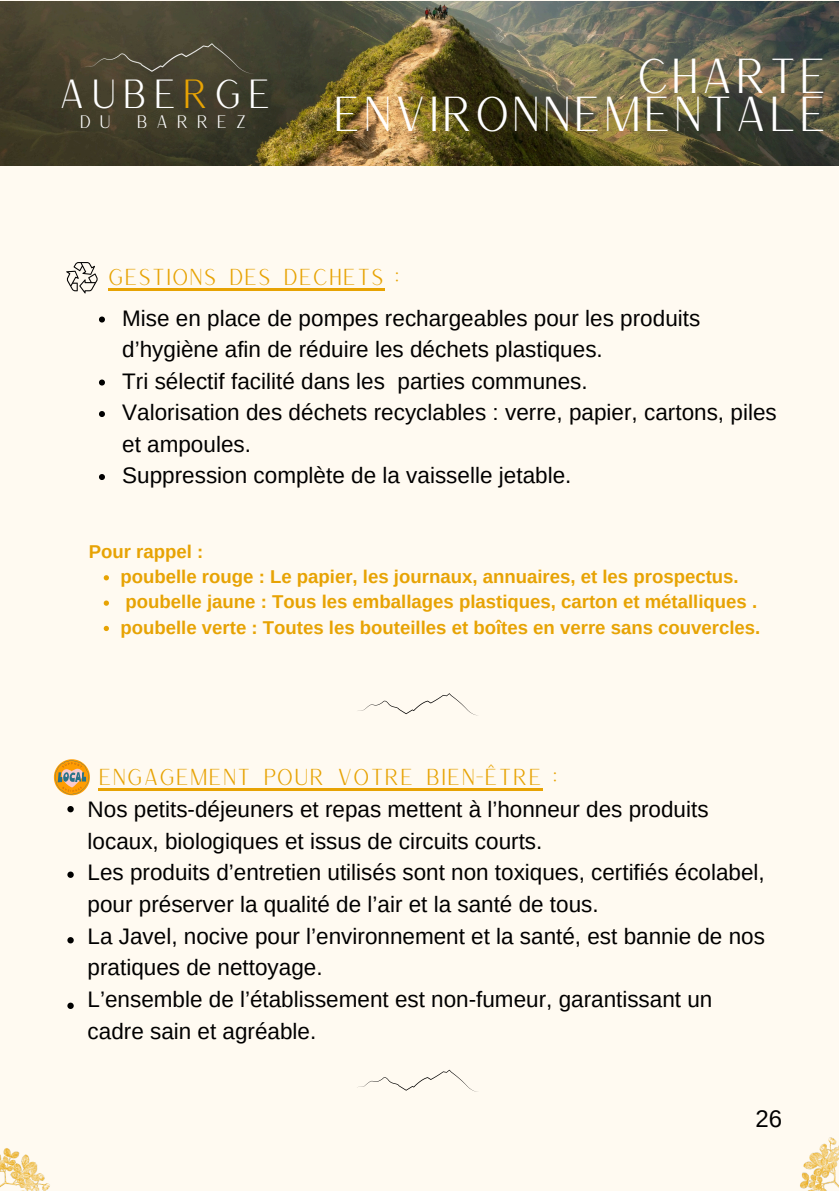
<style>
.page{position:relative;width:839px;height:1191px;background:#fff}
.page>*{position:absolute;margin:0;border:0;box-sizing:border-box;transform-origin:0 0}
.t1{font:47.8px/38px "Versailles";color:#fff;text-align:right}
.t2{font:39.6px "Versailles";letter-spacing:.11em;color:#fff}
.t3{font:24px "Arimo";color:#000}
.t4{font:22.4px/31.8px "Arimo";color:#000}
.t5{font:22.4px "Versailles";color:#e7a304}
.t6{font:700 18.6px "Arimo";color:#e7a304}
.t7{font:17.6px "Versailles";letter-spacing:.44em;color:#fff}
.s1{color:#e7a304}
</style>
<div class="page">
<div style="left:0;top:0;width:838px;height:1191px;background:#fffaf1"></div>
<img style="left:0;top:1148px;width:50px;height:43px">
<hr style="left:108px;top:289px;width:276px;height:2px;background:#e7a304">
<svg style="left:358px;top:693px;width:91px;height:20px"></svg>
<svg style="left:357px;top:1070px;width:92px;height:20px"></svg>
<img style="left:800px;top:1137px;width:38px;height:54px">
<img style="left:0;top:4px;width:838px;height:162px">
<svg style="left:66px;top:262px;width:32px;height:32px"></svg>
<svg style="left:99px;top:317px;width:6px;height:6px"></svg>
<svg style="left:99px;top:380px;width:6px;height:6px"></svg>
<svg style="left:99px;top:411px;width:6px;height:6px"></svg>
<svg style="left:99px;top:474px;width:6px;height:6px"></svg>
<svg style="left:67px;top:806px;width:7px;height:6px"></svg>
<svg style="left:67px;top:872px;width:7px;height:6px"></svg>
<svg style="left:67px;top:937px;width:7px;height:6px"></svg>
<svg style="left:67px;top:1003px;width:7px;height:6px"></svg>
<hr style="left:98px;top:789px;width:444px;height:2px;background:#e7a304">
<svg style="left:54px;top:759px;width:36px;height:36px"></svg>
<svg style="left:104px;top:575px;width:5px;height:5px"></svg>
<svg style="left:104px;top:601px;width:5px;height:5px"></svg>
<svg style="left:104px;top:626px;width:5px;height:5px"></svg>
<p class="t2" style="left:58px;top:69px;width:215px">AUBE<span class="s1">R</span>GE</p>
<p class="t7" style="left:79px;top:111px;width:33px">D U</p>
<p class="t7" style="left:136px;top:111px;width:112px">BARREZ</p>
<p class="t1" style="left:332px;top:55px;width:497px">CHARTE<br>ENVIRONNEMENTALE</p>
<p class="t5" style="left:108px;top:263px;width:291px">GESTIONS DES DECHETS :</p>
<p class="t4" style="left:122px;top:302px;width:579px">Mise en place de pompes rechargeables pour les produits d’hygiène afin de réduire les déchets plastiques.</p>
<h4 class="t4" style="left:122px;top:365px;width:467px">Tri sélectif facilité dans les parties communes.</h4>
<h1 class="t4" style="left:122px;top:396px;width:656px">Valorisation des déchets recyclables : verre, papier, cartons, piles et ampoules.</h1>
<p class="t4" style="left:122px;top:459px;width:451px">Suppression complète de la vaisselle jetable.</p>
<p class="t6" style="left:89px;top:541px;width:116px">Pour rappel :</p>
<h5 class="t6" style="left:120px;top:566px;width:619px">poubelle rouge : Le papier, les journaux, annuaires, et les prospectus.</h5>
<p class="t6" style="left:126px;top:592px;width:633px">poubelle jaune : Tous les emballages plastiques, carton et métalliques .</p>
<p class="t6" style="left:120px;top:617px;width:641px">poubelle verte : Toutes les bouteilles et boîtes en verre sans couvercles.</p>
<h2 class="t5" style="left:98px;top:763px;width:459px">ENGAGEMENT POUR VOTRE BIEN-ÊTRE :</h2>
<p class="t4" style="left:88px;top:793px;width:678px">Nos petits-déjeuners et repas mettent à l’honneur des produits locaux, biologiques et issus de circuits courts.<br>Les produits d’entretien utilisés sont non toxiques, certifiés écolabel, pour préserver la qualité de l’air et la santé de tous.<br>La Javel, nocive pour l’environnement et la santé, est bannie de nos pratiques de nettoyage.<br>L’ensemble de l’établissement est non-fumeur, garantissant un cadre sain et agréable.</p>
<p class="t3" style="left:755px;top:1105px;width:28px">26</p>
</div>
